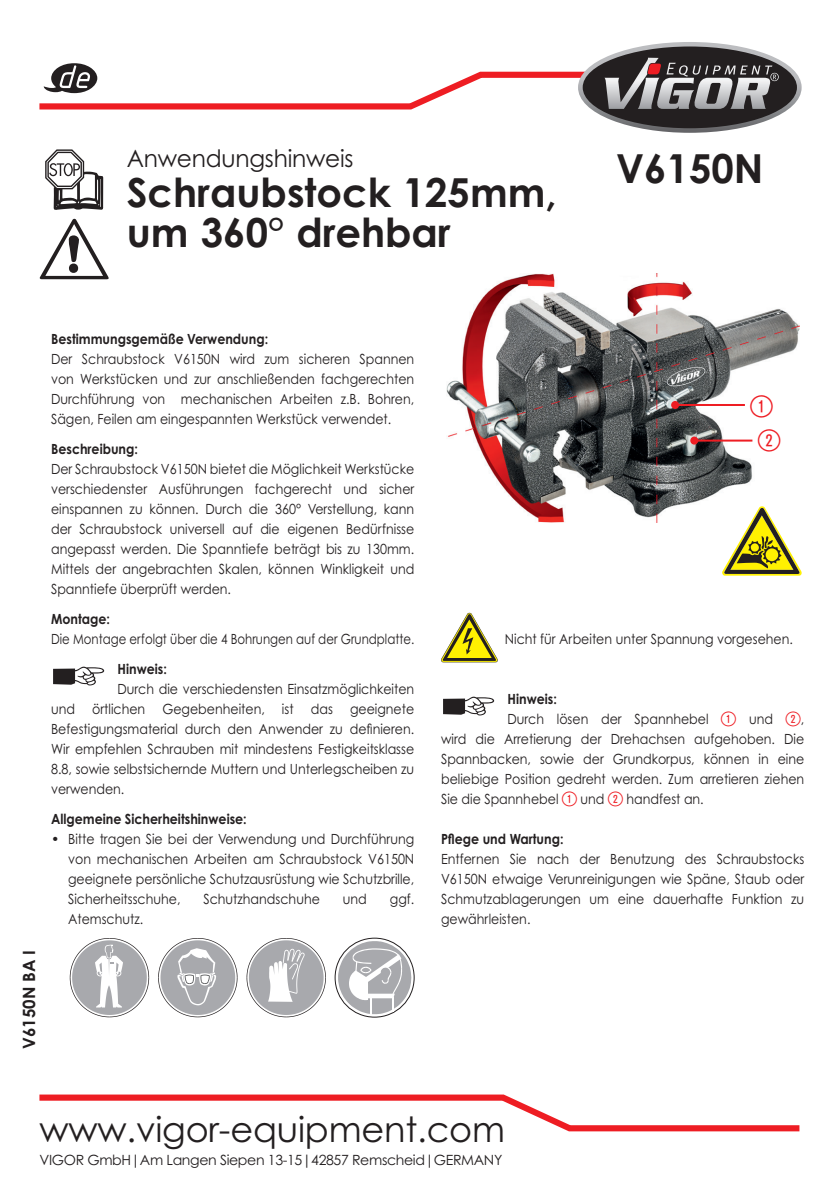
<style>
.page{position:relative;width:840px;height:1191px;background:#fff}
.page>*{position:absolute;margin:0;border:0;box-sizing:border-box;transform-origin:0 0}
.t1{font:700 40px/40px "Century Gothic Pro Cyr";color:#231f20}
.t2{font:35px "Century Gothic Pro Cyr";letter-spacing:-.005em;color:#231f20}
.t3{font:30px/34.2px "Ziffernim Kreisund Quadrat BQ";color:#ee1d23}
.t4{font:24px "Century Gothic Pro Cyr";letter-spacing:-.01em;color:#231f20}
.t5{font:700 17px "Century Gothic Pro Cyr";color:#231f20}
.t6{font:14px/20px "Century Gothic Pro Cyr";color:#231f20;text-align:justify;scale:.9 1}
.t7{font:700 14px "Century Gothic Pro Cyr";color:#231f20;scale:.9 1}
.t8{font:14px "Century Gothic Pro Cyr";letter-spacing:-.025em;color:#231f20}
.t9{font:14px "Century Gothic Pro Cyr";color:#231f20;scale:.84 1}
.s1{font-weight:700}
.s2{font-family:"Ziffernim Kreisund Quadrat BQ";font-size:20px;color:#ee1d23}
</style>
<div class="page">
<svg style="left:39px;top:1094px;width:761px;height:38px"></svg>
<svg style="left:39px;top:42px;width:762px;height:91px"></svg>
<svg style="left:40px;top:219px;width:69px;height:60px"></svg>
<svg style="left:45px;top:149px;width:58px;height:61px"></svg>
<img style="left:446px;top:273px;width:352px;height:249px">
<svg style="left:53px;top:666px;width:51px;height:19px"></svg>
<hr style="left:443px;top:662px;width:52px;height:1px;background:#231f20">
<svg style="left:441px;top:613px;width:56px;height:49px"></svg>
<svg style="left:443px;top:696px;width:51px;height:19px"></svg>
<svg style="left:246px;top:938px;width:80px;height:79px"></svg>
<svg style="left:158px;top:938px;width:79px;height:79px"></svg>
<div style="left:335px;top:938px;width:79px;height:79px;border:1px solid #231f20;border-radius:50%"></div>
<svg style="left:338px;top:941px;width:73px;height:73px"></svg>
<svg style="left:70px;top:938px;width:79px;height:79px"></svg>
<svg style="left:721px;top:506px;width:80px;height:69px"></svg>
<hr style="left:674px;top:404px;width:70px;height:2px;background:#ee1d23">
<svg style="left:670px;top:401px;width:8px;height:8px"></svg>
<hr style="left:694px;top:439px;width:58px;height:2px;background:#ee1d23">
<div style="left:690px;top:436px;width:8px;height:8px;background:#ee1d23;border-radius:50%"></div>
<h3 class="t4" style="left:127px;top:144px;width:228px">Anwendungshinweis</h3>
<h1 class="t1" style="left:127px;top:172px;width:431px">Schraubstock 125mm, um 360° drehbar</h1>
<h1 class="t1" style="left:615px;top:148px;width:149px">V6150N</h1>
<p class="t5" style="left:18px;top:1049px;width:100px;rotate:-90deg">V6150N BA I</p>
<p class="t7" style="left:51px;top:330px;width:243px">Bestimmungsgemäße Verwendung:</p>
<p class="t6" style="left:51px;top:349px;width:405px">Der Schraubstock V6150N wird zum sicheren Spannen von Werkstücken und zur anschließenden fachgerechten Durchführung von mechanischen Arbeiten z.B. Bohren, Sägen, Feilen am eingespannten Werkstück verwendet.</p>
<p class="t7" style="left:51px;top:440px;width:98px">Beschreibung:</p>
<p class="t6" style="left:51px;top:459px;width:405px">Der Schraubstock V6150N bietet die Möglichkeit Werkstücke verschiedenster Ausführungen fachgerecht und sicher einspannen zu können. Durch die 360° Verstellung, kann der Schraubstock universell auf die eigenen Bedürfnisse angepasst werden. Die Spanntiefe beträgt bis zu 130mm.<br>Mittels der angebrachten Skalen, können Winkligkeit und Spanntiefe überprüft werden.</p>
<p class="t7" style="left:51px;top:610px;width:67px">Montage:</p>
<p class="t9" style="left:51px;top:630px;width:433px">Die Montage erfolgt über die 4 Bohrungen auf der Grundplatte.</p>
<p class="t7" style="left:117px;top:660px;width:56px">Hinweis:</p>
<p class="t6" style="left:51px;top:679px;width:405px;text-indent:66px">Durch die verschiedensten Einsatzmöglichkeiten und örtlichen Gegebenheiten, ist das geeignete Befestigungsmaterial durch den Anwender zu definieren.<br>Wir empfehlen Schrauben mit mindestens Festigkeitsklasse 8.8, sowie selbstsichernde Muttern und Unterlegscheiben zu verwenden.</p>
<p class="t7" style="left:51px;top:810px;width:219px">Allgemeine Sicherheitshinweise:</p>
<p class="t6" style="left:68px;top:829px;width:386px;text-indent:-17px"><span class="s1">•</span> Bitte tragen Sie bei der Verwendung und Durchführung von mechanischen Arbeiten am Schraubstock V6150N geeignete persönliche Schutzausrüstung wie Schutzbrille, Sicherheitsschuhe,</p>
<p class="t6" style="left:203px;top:889px;width:131px">Schutzhandschuhe</p>
<p class="t6" style="left:343px;top:889px;width:28px">und</p>
<p class="t6" style="left:389px;top:889px;width:29px">ggf.</p>
<p class="t6" style="left:68px;top:909px;width:85px">Atemschutz.</p>
<h3 class="t3" style="left:750px;top:389px;width:31px">1<br>2</h3>
<p class="t6" style="left:504px;top:629px;width:321px">Nicht für Arbeiten unter Spannung vorgesehen.</p>
<p class="t7" style="left:507px;top:690px;width:56px">Hinweis:</p>
<p class="t6" style="left:507px;top:709px;width:331px">Durch lösen der Spannhebel <span class="s2">1</span> und <span class="s2">2</span>,</p>
<p class="t6" style="left:441px;top:729px;width:405px">wird die Arretierung der Drehachsen aufgehoben. Die</p>
<p class="t6" style="left:441px;top:749px;width:405px">Spannbacken, sowie der Grundkorpus, können in eine</p>
<p class="t6" style="left:441px;top:769px;width:405px">beliebige Position gedreht werden. Zum arretieren ziehen</p>
<p class="t6" style="left:441px;top:789px;width:293px">Sie die Spannhebel <span class="s2">1</span> und <span class="s2">2</span> handfest an.</p>
<p class="t7" style="left:441px;top:830px;width:137px">Pflege und Wartung:</p>
<p class="t6" style="left:441px;top:849px;width:405px">Entfernen Sie nach der Benutzung des Schraubstocks V6150N etwaige Verunreinigungen wie Späne, Staub oder Schmutzablagerungen um eine dauerhafte Funktion zu gewährleisten.</p>
<h2 class="t2" style="left:39px;top:1108px;width:467px">www.vigor-equipment.com</h2>
<p class="t8" style="left:39px;top:1151px;width:464px">VIGOR GmbH|Am Langen Siepen 13-15|42857 Remscheid|GERMANY</p>
</div>
